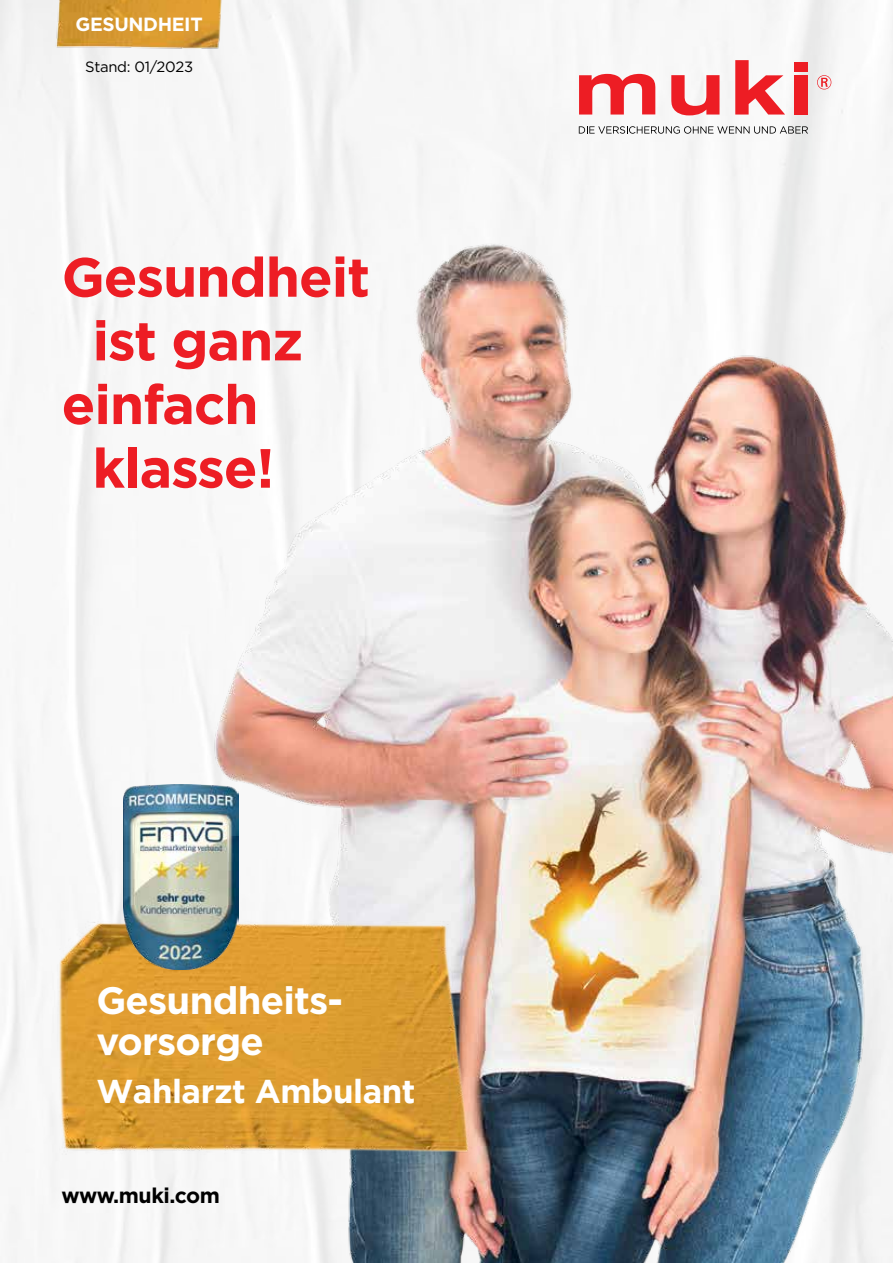
<style>
.page{position:relative;width:893px;height:1263px;background:#fff}
.page>*{position:absolute;margin:0;border:0;box-sizing:border-box;transform-origin:0 0}
.t1{font:700 55.2px "Gotham";letter-spacing:-.02em;color:#ed1d24}
.t2{font:700 38.25px/40.3px "Gotham";letter-spacing:-.02em;color:#fff}
.t3{font:700 33px "Gotham";letter-spacing:-.015em;color:#fff}
.t4{font:700 21.15px "Gotham";letter-spacing:-.02em;color:#000}
.t5{font:700 19.05px "Gotham";letter-spacing:-.02em;color:#fff}
.t6{font:14.85px "Gotham";letter-spacing:-.02em;color:#000}
</style>
<div class="page">
<img style="left:0;top:0;width:893px;height:1263px">
<img style="left:99px;top:162px;width:794px;height:1101px">
<img style="left:16px;top:913px;width:486px;height:257px">
<svg style="left:579px;top:74px;width:76px;height:41px"></svg>
<svg style="left:671px;top:75px;width:48px;height:40px"></svg>
<svg style="left:735px;top:60px;width:50px;height:55px"></svg>
<div style="left:794px;top:62px;width:14px;height:9px;background:#ed1d24"></div>
<div style="left:794px;top:75px;width:14px;height:40px;background:#ed1d24"></div>
<svg style="left:817px;top:75px;width:14px;height:14px"></svg>
<svg style="left:579px;top:126px;width:229px;height:8px"></svg>
<img style="left:45px;top:0;width:190px;height:55px">
<img style="left:123px;top:785px;width:115px;height:184px">
<p class="t5" style="left:76px;top:11px;width:129px">GESUNDHEIT</p>
<p class="t6" style="left:85px;top:57px;width:109px">Stand: 01/2023</p>
<p class="t1" style="left:62px;top:241px;width:310px">Gesundheit</p>
<p class="t1" style="left:92px;top:304px;width:212px">ist ganz</p>
<p class="t1" style="left:62px;top:368px;width:198px">einfach</p>
<p class="t1" style="left:92px;top:432px;width:183px">klasse!</p>
<p class="t2" style="left:96px;top:980px;width:248px">Gesundheits&shy;vorsorge</p>
<p class="t3" style="left:96px;top:1072px;width:321px">Wahlarzt Ambulant</p>
<p class="t4" style="left:62px;top:1181px;width:160px">www.muki.com</p>
</div>
